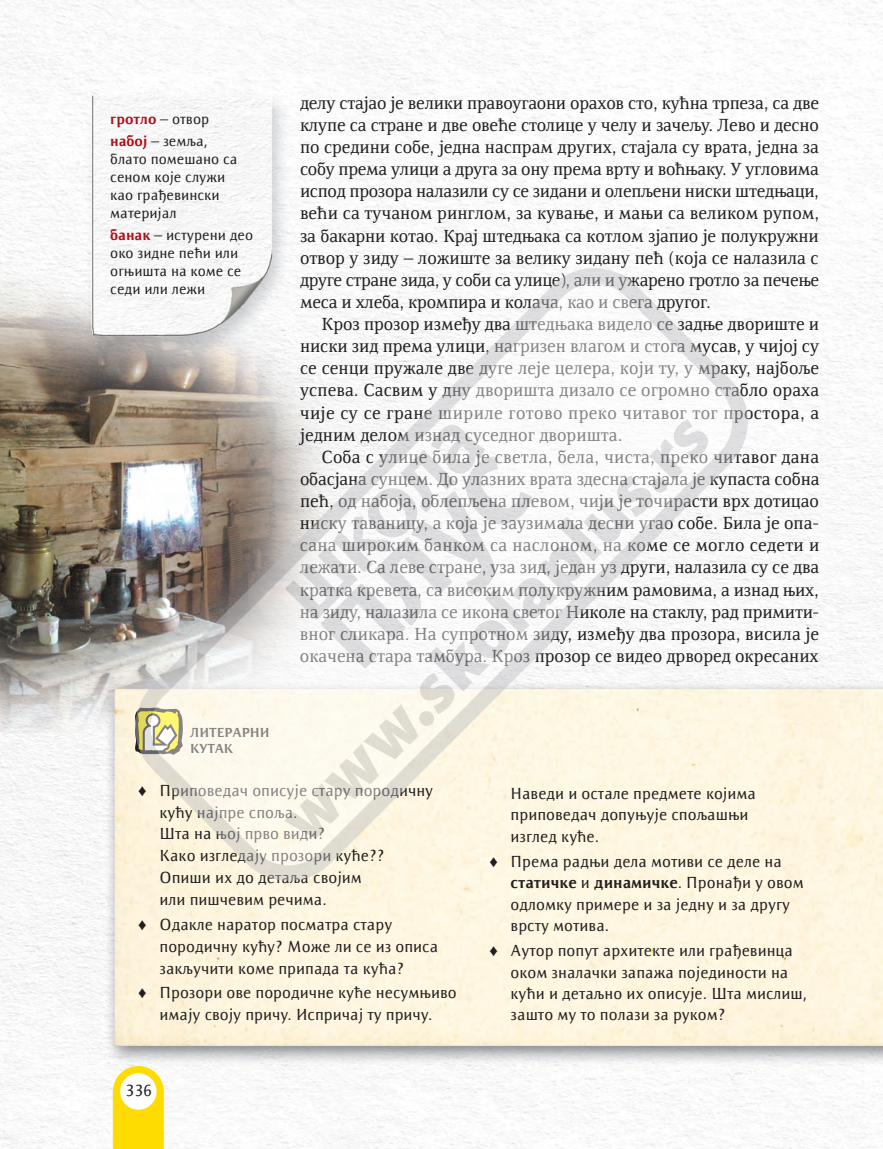
<style>
.page{position:relative;width:883px;height:1149px;background:#fff}
.page>*{position:absolute;margin:0;border:0;box-sizing:border-box;transform-origin:0 0}
.t1{font:18px "Resavska BG";letter-spacing:-.005em;color:#231f20}
.t2{font:18px "Resavska BG";letter-spacing:-.025em;color:#231f20}
.t3{font:18px "Resavska BG";letter-spacing:.02em;color:#231f20}
.t4{font:18px "Resavska BG";letter-spacing:.015em;color:#231f20}
.t5{font:16.5px/21.9px "Resavska BG Sans";color:#231f20}
.t6{font:15px/18px "Resavska BG Sans";color:#231f20}
.t7{font:700 13.5px/16.2px "Resavska BG Sans";color:#231f20}
.s1{font-weight:700;color:#b00d15}
.s2{font-family:"Times New Roman"}
.s3{font-weight:700}
</style>
<div class="page">
<img style="left:0;top:0;width:882px;height:1148px">
<svg style="left:113px;top:1065px;width:51px;height:83px"></svg>
<div style="left:120px;top:1072px;width:36px;height:37px;background:#fff;border-radius:50%"></div>
<svg style="left:110px;top:243px;width:662px;height:662px"></svg>
<svg style="left:284px;top:416px;width:429px;height:429px"></svg>
<p class="t6" style="left:110px;top:108px;width:100px;line-height:22.2px"><span class="s1">гротло</span> – отвор <span class="s1">набој</span> – земља,</p>
<p class="t6" style="left:110px;top:150px;width:129px">блато помешано са сеном које служи као грађевински материјал</p>
<p class="t6" style="left:110px;top:226px;width:144px"><span class="s1">банак</span> – истурени део око зидне пећи или огњишта на коме се седи или лежи</p>
<p class="t7" style="left:190px;top:723px;width:81px">ЛИТЕРАРНИ<br>КУТАК</p>
<p class="t1" style="left:300px;top:92px;width:520px">делу стајао је велики правоугаони орахов сто, кућна трпеза, са две</p>
<p class="t1" style="left:300px;top:115px;width:520px">клупе са стране и две овеће столице у челу и зачељу. Лево и десно</p>
<p class="t1" style="left:300px;top:137px;width:520px">по средини собе, једна наспрам других, стајала су врата, једна за</p>
<p class="t1" style="left:300px;top:159px;width:520px">собу према улици а друга за ону према врту и воћњаку. У угловима</p>
<p class="t1" style="left:300px;top:181px;width:520px">испод прозора налазили су се зидани и олепљени ниски штедњаци,</p>
<p class="t1" style="left:300px;top:203px;width:520px">већи са тучаном ринглом, за кување, и мањи са великом рупом,</p>
<p class="t1" style="left:300px;top:225px;width:520px">за бакарни котао. Крај штедњака са котлом зјапио је полукружни</p>
<p class="t1" style="left:300px;top:247px;width:520px">отвор у зиду – ложиште за велику зидану пећ (која се налазила с</p>
<p class="t2" style="left:300px;top:269px;width:520px">друге стране зида, у соби са улице), али и ужарено гротло за печење</p>
<p class="t1" style="left:300px;top:291px;width:412px">меса и хлеба, кромпира и колача, као и свега другог.</p>
<p class="t1" style="left:321px;top:314px;width:499px">Кроз прозор између два штедњака видело се задње двориште и</p>
<p class="t1" style="left:300px;top:336px;width:520px">ниски зид према улици, нагризен влагом и стога мусав, у чијој су</p>
<p class="t1" style="left:300px;top:358px;width:520px">се сенци пружале две дуге леје целера, који ту, у мраку, најбоље</p>
<p class="t1" style="left:300px;top:380px;width:520px">успева. Сасвим у дну дворишта дизало се огромно стабло ораха</p>
<p class="t3" style="left:300px;top:402px;width:520px">чије су се гране шириле готово преко читавог тог простора, а</p>
<p class="t1" style="left:300px;top:424px;width:324px">једним делом изнад суседног дворишта.</p>
<p class="t1" style="left:321px;top:446px;width:499px">Соба с улице била је светла, бела, чиста, преко читавог дана</p>
<p class="t1" style="left:300px;top:468px;width:521px">обасјана сунцем. До улазних врата здесна стајала је купаста собна</p>
<p class="t1" style="left:300px;top:490px;width:520px">пећ, од набоја, облепљена плевом, чији је точирасти врх дотицао</p>
<p class="t1" style="left:300px;top:512px;width:520px">ниску таваницу, а која је заузимала десни угао собе. Била је опа-</p>
<p class="t4" style="left:300px;top:535px;width:520px">сана широким банком са наслоном, на коме се могло седети и</p>
<p class="t1" style="left:300px;top:557px;width:520px">лежати. Са леве стране, уза зид, један уз други, налазила су се два</p>
<p class="t1" style="left:300px;top:579px;width:520px">кратка кревета, са високим полукружним рамовима, а изнад њих,</p>
<p class="t1" style="left:300px;top:601px;width:520px">на зиду, налазила се икона светог Николе на стаклу, рад примити-</p>
<p class="t1" style="left:300px;top:623px;width:520px">вног сликара. На супротном зиду, између два прозора, висила је</p>
<p class="t1" style="left:300px;top:645px;width:520px">окачена стара тамбура. Кроз прозор се видео дрворед окресаних</p>
<p class="t5" style="left:159px;top:778px;width:275px;text-indent:-21px"><span class="s2">♦</span> Приповедач описује стару породичну кућу најпре споља.<br>Шта на њој прво види?<br>Како изгледају прозори куће??<br>Опиши их до детаља својим<br>или пишчевим речима.</p>
<p class="t5" style="left:159px;top:913px;width:280px;text-indent:-21px"><span class="s2">♦</span> Одакле наратор посматра стару породичну кућу? Може ли се из описа закључити коме припада та кућа?</p>
<p class="t5" style="left:138px;top:981px;width:320px;text-align:center"><span class="s2">♦</span> Прозори ове породичне куће несумњиво имају своју причу. Испричај ту причу.</p>
<p class="t5" style="left:126px;top:1079px;width:28px">336</p>
<p class="t5" style="left:510px;top:782px;width:247px;line-height:21.3px">Наведи и остале предмете којима приповедач допуњује спољашњи изглед куће.</p>
<p class="t5" style="left:510px;top:850px;width:294px;line-height:21.3px;text-indent:-21px"><span class="s2">♦</span> Према радњи дела мотиви се деле на <span class="s3">статичке</span> и <span class="s3">динамичке</span>. Пронађи у овом одломку примере и за једну и за другу врсту мотива.</p>
<p class="t5" style="left:510px;top:939px;width:298px;line-height:21.3px;text-indent:-21px"><span class="s2">♦</span> Аутор попут архитекте или грађевинца оком зналачки запажа појединости на кући и детаљно их описује. Шта мислиш, зашто му то полази за руком?</p>
</div>
